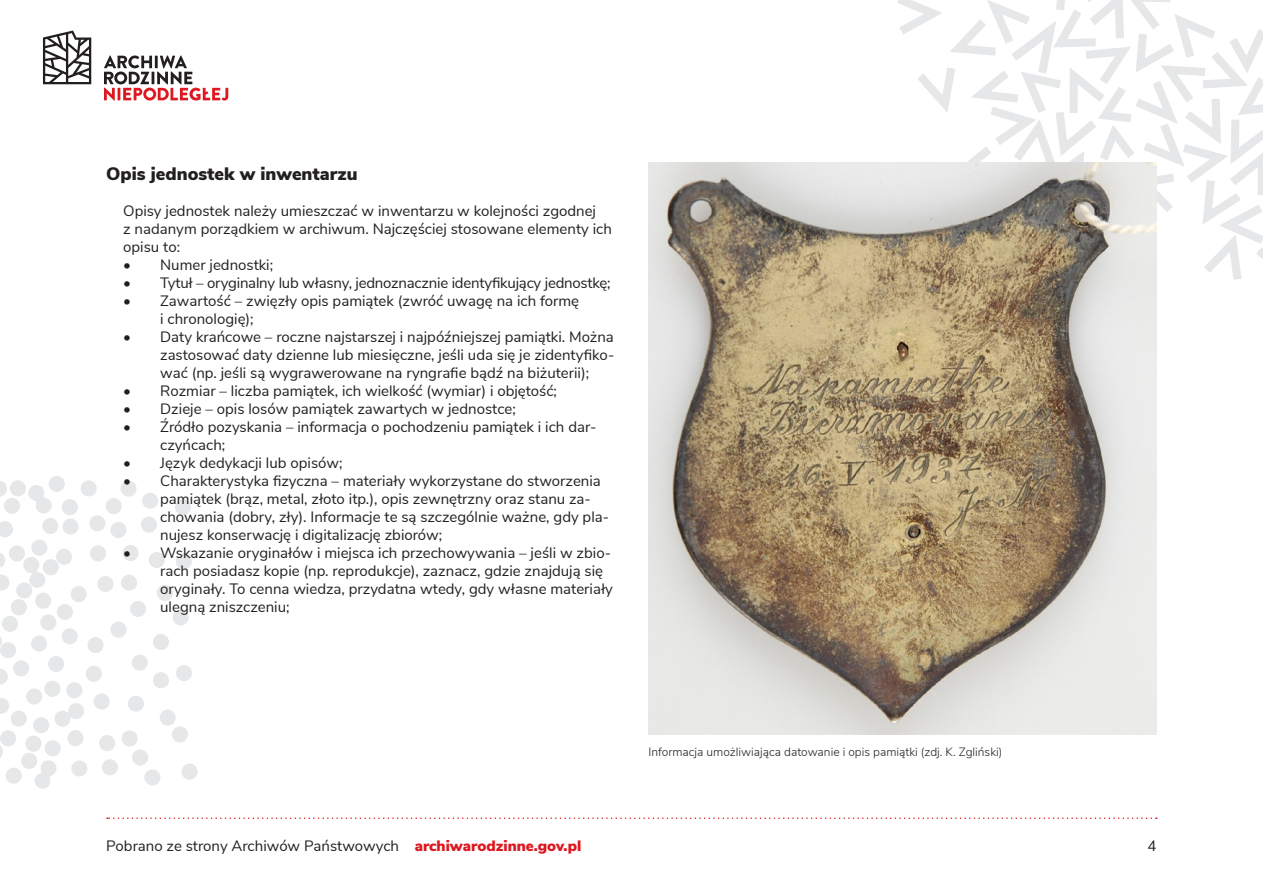
<style>
.page{position:relative;width:1263px;height:893px;background:#fff}
.page>*{position:absolute;margin:0;border:0;box-sizing:border-box;transform-origin:0 0}
.lead{font:900 18px "Nunito Sans";color:#231f20}
.tekst_wcięcie{font:15px/18px "Nunito Sans";color:#231f20}
.tekst{font:15px/18px "Nunito Sans";color:#231f20}
.podpis_foto{font:300 12px "Nunito Sans";color:#231f20}
.s1{font-weight:900;color:#dc1820}
</style>
<div class="page">
<svg style="left:897px;top:0;width:366px;height:280px"></svg>
<svg style="left:23px;top:557px;width:22px;height:31px"></svg>
<svg style="left:54px;top:703px;width:30px;height:24px"></svg>
<svg style="left:28px;top:485px;width:24px;height:28px"></svg>
<svg style="left:34px;top:760px;width:23px;height:29px"></svg>
<div style="left:86px;top:666px;width:16px;height:16px;background:#e6e7e9;border-radius:50%"></div>
<div style="left:11px;top:710px;width:16px;height:17px;background:#e6e7e9;border-radius:50%"></div>
<div style="left:49px;top:476px;width:16px;height:16px;background:#e6e7e9;border-radius:50%"></div>
<div style="left:153px;top:672px;width:16px;height:16px;background:#e6e7e9;border-radius:50%"></div>
<div style="left:122px;top:730px;width:16px;height:16px;background:#e6e7e9;border-radius:50%"></div>
<div style="left:97px;top:576px;width:16px;height:16px;background:#e6e7e9;border-radius:50%"></div>
<div style="left:121px;top:575px;width:16px;height:16px;background:#e6e7e9;border-radius:50%"></div>
<svg style="left:0;top:574px;width:9px;height:17px"></svg>
<div style="left:0;top:730px;width:16px;height:16px;background:#e6e7e9;border-radius:50%"></div>
<div style="left:48px;top:656px;width:16px;height:16px;background:#e6e7e9;border-radius:50%"></div>
<div style="left:25px;top:736px;width:16px;height:16px;background:#e6e7e9;border-radius:50%"></div>
<div style="left:42px;top:518px;width:16px;height:16px;background:#e6e7e9;border-radius:50%"></div>
<div style="left:172px;top:726px;width:16px;height:16px;background:#e6e7e9;border-radius:50%"></div>
<div style="left:71px;top:586px;width:16px;height:16px;background:#e6e7e9;border-radius:50%"></div>
<div style="left:45px;top:740px;width:16px;height:16px;background:#e6e7e9;border-radius:50%"></div>
<div style="left:132px;top:749px;width:16px;height:17px;background:#e6e7e9;border-radius:50%"></div>
<div style="left:4px;top:498px;width:16px;height:16px;background:#e6e7e9;border-radius:50%"></div>
<div style="left:6px;top:768px;width:16px;height:16px;background:#e6e7e9;border-radius:50%"></div>
<div style="left:120px;top:481px;width:17px;height:16px;background:#e6e7e9;border-radius:50%"></div>
<div style="left:11px;top:599px;width:16px;height:16px;background:#e6e7e9;border-radius:50%"></div>
<div style="left:160px;top:709px;width:16px;height:17px;background:#e6e7e9;border-radius:50%"></div>
<div style="left:10px;top:480px;width:16px;height:16px;background:#e6e7e9;border-radius:50%"></div>
<div style="left:110px;top:622px;width:17px;height:16px;background:#e6e7e9;border-radius:50%"></div>
<div style="left:176px;top:553px;width:16px;height:16px;background:#e6e7e9;border-radius:50%"></div>
<svg style="left:0;top:553px;width:5px;height:14px"></svg>
<div style="left:56px;top:549px;width:16px;height:16px;background:#e6e7e9;border-radius:50%"></div>
<div style="left:153px;top:634px;width:16px;height:16px;background:#e6e7e9;border-radius:50%"></div>
<div style="left:102px;top:759px;width:16px;height:16px;background:#e6e7e9;border-radius:50%"></div>
<div style="left:99px;top:735px;width:16px;height:16px;background:#e6e7e9;border-radius:50%"></div>
<svg style="left:0;top:746px;width:3px;height:11px"></svg>
<div style="left:66px;top:682px;width:16px;height:16px;background:#e6e7e9;border-radius:50%"></div>
<svg style="left:0;top:521px;width:13px;height:16px"></svg>
<div style="left:110px;top:522px;width:17px;height:16px;background:#e6e7e9;border-radius:50%"></div>
<div style="left:128px;top:696px;width:16px;height:16px;background:#e6e7e9;border-radius:50%"></div>
<div style="left:35px;top:593px;width:16px;height:16px;background:#e6e7e9;border-radius:50%"></div>
<div style="left:142px;top:493px;width:16px;height:16px;background:#e6e7e9;border-radius:50%"></div>
<div style="left:157px;top:585px;width:16px;height:16px;background:#e6e7e9;border-radius:50%"></div>
<div style="left:149px;top:552px;width:16px;height:16px;background:#e6e7e9;border-radius:50%"></div>
<div style="left:0;top:642px;width:16px;height:16px;background:#e6e7e9;border-radius:50%"></div>
<div style="left:144px;top:769px;width:17px;height:16px;background:#e6e7e9;border-radius:50%"></div>
<div style="left:16px;top:582px;width:16px;height:16px;background:#e6e7e9;border-radius:50%"></div>
<div style="left:33px;top:717px;width:16px;height:16px;background:#e6e7e9;border-radius:50%"></div>
<div style="left:62px;top:628px;width:16px;height:16px;background:#e6e7e9;border-radius:50%"></div>
<div style="left:21px;top:753px;width:16px;height:16px;background:#e6e7e9;border-radius:50%"></div>
<div style="left:89px;top:515px;width:16px;height:16px;background:#e6e7e9;border-radius:50%"></div>
<div style="left:90px;top:545px;width:16px;height:16px;background:#e6e7e9;border-radius:50%"></div>
<div style="left:62px;top:499px;width:16px;height:16px;background:#e6e7e9;border-radius:50%"></div>
<div style="left:26px;top:688px;width:16px;height:16px;background:#e6e7e9;border-radius:50%"></div>
<div style="left:106px;top:498px;width:16px;height:16px;background:#e6e7e9;border-radius:50%"></div>
<div style="left:81px;top:480px;width:16px;height:16px;background:#e6e7e9;border-radius:50%"></div>
<div style="left:2px;top:616px;width:16px;height:16px;background:#e6e7e9;border-radius:50%"></div>
<div style="left:9px;top:545px;width:16px;height:16px;background:#e6e7e9;border-radius:50%"></div>
<div style="left:44px;top:681px;width:16px;height:16px;background:#e6e7e9;border-radius:50%"></div>
<svg style="left:0;top:669px;width:8px;height:16px"></svg>
<div style="left:181px;top:764px;width:17px;height:16px;background:#e6e7e9;border-radius:50%"></div>
<div style="left:173px;top:609px;width:16px;height:17px;background:#e6e7e9;border-radius:50%"></div>
<svg style="left:0;top:637px;width:2px;height:11px"></svg>
<div style="left:40px;top:614px;width:16px;height:16px;background:#e6e7e9;border-radius:50%"></div>
<div style="left:31px;top:635px;width:16px;height:17px;background:#e6e7e9;border-radius:50%"></div>
<div style="left:175px;top:499px;width:16px;height:16px;background:#e6e7e9;border-radius:50%"></div>
<div style="left:176px;top:665px;width:16px;height:16px;background:#e6e7e9;border-radius:50%"></div>
<svg style="left:0;top:698px;width:9px;height:16px"></svg>
<div style="left:43px;top:559px;width:16px;height:16px;background:#e6e7e9;border-radius:50%"></div>
<div style="left:13px;top:660px;width:16px;height:16px;background:#e6e7e9;border-radius:50%"></div>
<div style="left:67px;top:730px;width:17px;height:16px;background:#e6e7e9;border-radius:50%"></div>
<div style="left:62px;top:518px;width:17px;height:17px;background:#e6e7e9;border-radius:50%"></div>
<div style="left:71px;top:760px;width:16px;height:16px;background:#e6e7e9;border-radius:50%"></div>
<div style="left:57px;top:604px;width:16px;height:16px;background:#e6e7e9;border-radius:50%"></div>
<div style="left:132px;top:655px;width:16px;height:16px;background:#e6e7e9;border-radius:50%"></div>
<div style="left:94px;top:693px;width:16px;height:16px;background:#e6e7e9;border-radius:50%"></div>
<div style="left:141px;top:516px;width:16px;height:17px;background:#e6e7e9;border-radius:50%"></div>
<div style="left:31px;top:540px;width:16px;height:16px;background:#e6e7e9;border-radius:50%"></div>
<div style="left:130px;top:601px;width:16px;height:16px;background:#e6e7e9;border-radius:50%"></div>
<svg style="left:0;top:481px;width:7px;height:16px"></svg>
<div style="left:122px;top:545px;width:17px;height:16px;background:#e6e7e9;border-radius:50%"></div>
<div style="left:87px;top:637px;width:17px;height:16px;background:#e6e7e9;border-radius:50%"></div>
<svg style="left:104px;top:55px;width:124px;height:46px"></svg>
<svg style="left:43px;top:31px;width:48px;height:53px"></svg>
<svg style="left:107px;top:817px;width:1050px;height:2px"></svg>
<img style="left:648px;top:162px;width:509px;height:572px">
<p class="lead" style="left:106px;top:160px;width:253px">Opis jednostek w inwentarzu</p>
<p class="tekst" style="left:123px;top:201px;width:490px">Opisy jednostek należy umieszczać w inwentarzu w kolejności zgodnej<br>z nadanym porządkiem w archiwum. Najczęściej stosowane elementy ich opisu to:</p>
<p class="tekst_wcięcie" style="left:123px;top:255px;width:151px">• Numer jednostki;</p>
<p class="tekst_wcięcie" style="left:123px;top:273px;width:489px">• Tytuł – oryginalny lub własny, jednoznacznie identyfikujący jednostkę;</p>
<p class="tekst_wcięcie" style="left:160px;top:291px;width:420px;text-indent:-37px">• Zawartość – zwięzły opis pamiątek (zwróć uwagę na ich formę i chronologię);</p>
<p class="tekst_wcięcie" style="left:160px;top:327px;width:456px;text-align:justify;text-indent:-37px">• Daty krańcowe – roczne najstarszej i najpóźniejszej pamiątki. Można zastosować daty dzienne lub miesięczne, jeśli uda się je zidentyfiko&shy;wać (np. jeśli są wygrawerowane na ryngrafie bądź na biżuterii);</p>
<p class="tekst_wcięcie" style="left:123px;top:381px;width:435px">• Rozmiar – liczba pamiątek, ich wielkość (wymiar) i objętość;</p>
<p class="tekst_wcięcie" style="left:123px;top:399px;width:394px">• Dzieje – opis losów pamiątek zawartych w jednostce;</p>
<p class="tekst_wcięcie" style="left:160px;top:417px;width:438px;text-indent:-37px">• Źródło pozyskania – informacja o pochodzeniu pamiątek i ich dar&shy;czyńcach;</p>
<p class="tekst_wcięcie" style="left:123px;top:453px;width:221px">• Język dedykacji lub opisów;</p>
<p class="tekst_wcięcie" style="left:160px;top:471px;width:450px;text-indent:-37px">• Charakterystyka fizyczna – materiały wykorzystane do stworzenia pamiątek (brąz, metal, złoto itp.), opis zewnętrzny oraz stanu za&shy;chowania (dobry, zły). Informacje te są szczególnie ważne, gdy pla&shy;nujesz konserwację i digitalizację zbiorów;</p>
<p class="tekst_wcięcie" style="left:160px;top:543px;width:454px;text-indent:-37px">• Wskazanie oryginałów i miejsca ich przechowywania – jeśli w zbio&shy;rach posiadasz kopie (np. reprodukcje), zaznacz, gdzie znajdują się oryginały. To cenna wiedza, przydatna wtedy, gdy własne materiały ulegną zniszczeniu;</p>
<p class="podpis_foto" style="left:648px;top:743px;width:355px">Informacja umożliwiająca datowanie i opis pamiątki (zdj. K. Zgliński)</p>
<p class="tekst_wcięcie" style="left:106px;top:836px;width:477px">Pobrano ze strony Archiwów Państwowych <span class="s1">archiwarodzinne.gov.pl</span></p>
<p class="tekst_wcięcie" style="left:1147px;top:836px;width:10px">4</p>
</div>
